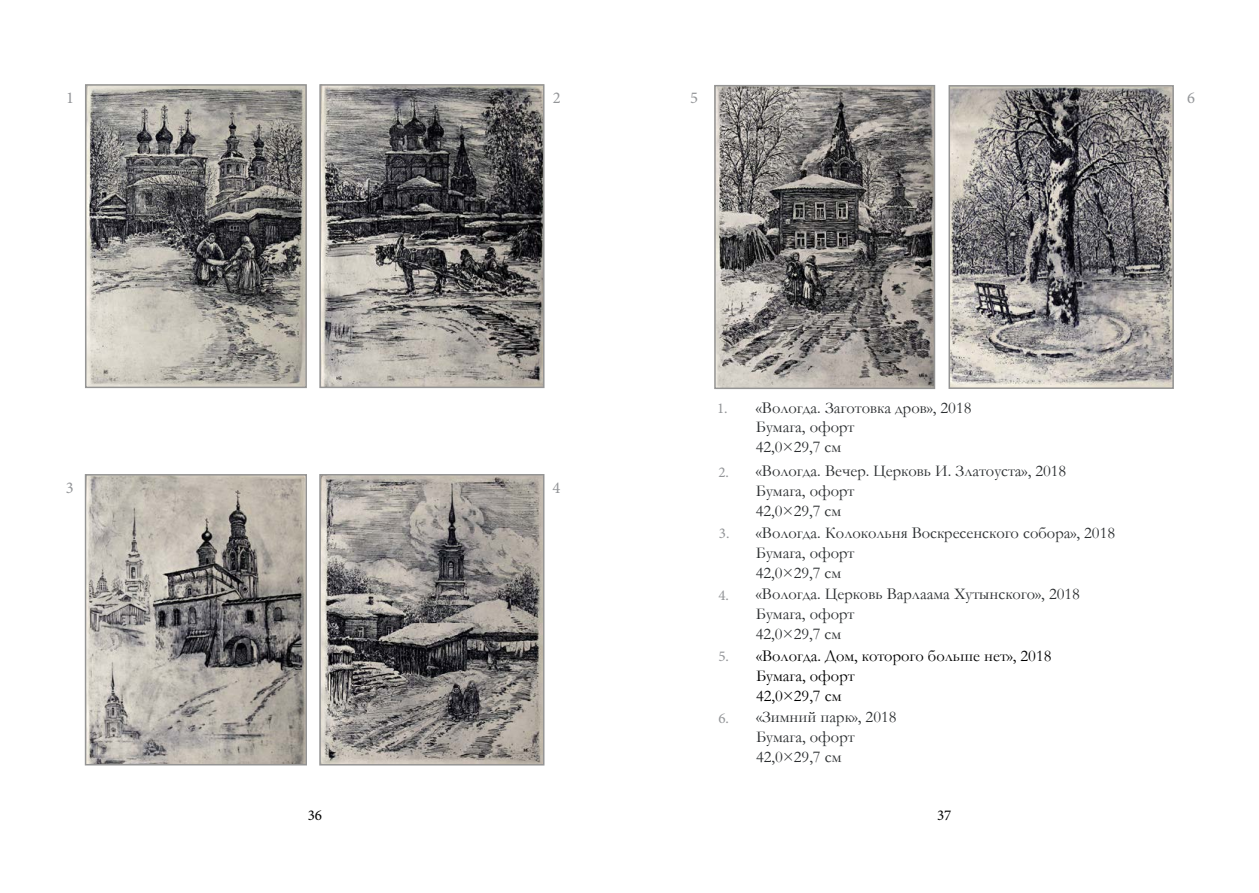
<style>
.page{position:relative;width:1259px;height:893px;background:#fff}
.page>*{position:absolute;margin:0;border:0;box-sizing:border-box;transform-origin:0 0}
.t1{font:16.5px/19.8px "Garamond";color:#2a2d2f}
.t2{font:16.5px/19.8px "Garamond";color:#000}
.t3{font:16.5px "Minion Pro";color:#939598}
.t4{font:15px "Minion Pro";color:#939598}
.t5{font:15px "Minion Pro";color:#000}
</style>
<div class="page">
<img style="left:88px;top:87px;width:216px;height:298px">
<div style="left:85px;top:84px;width:222px;height:304px;border:2px solid #949494"></div>
<img style="left:322px;top:87px;width:219px;height:298px">
<div style="left:319px;top:84px;width:225px;height:304px;border:2px solid #949494"></div>
<img style="left:88px;top:477px;width:216px;height:285px">
<div style="left:85px;top:474px;width:222px;height:291px;border:2px solid #949494"></div>
<img style="left:322px;top:477px;width:219px;height:285px">
<div style="left:319px;top:474px;width:225px;height:291px;border:2px solid #949494"></div>
<img style="left:717px;top:88px;width:215px;height:298px">
<div style="left:714px;top:85px;width:221px;height:304px;border:2px solid #949494"></div>
<img style="left:951px;top:88px;width:219px;height:298px">
<div style="left:948px;top:85px;width:225px;height:304px;border:2px solid #949494"></div>
<p class="t3" style="left:66px;top:87px;width:9px">1</p>
<p class="t3" style="left:66px;top:477px;width:9px">3</p>
<p class="t3" style="left:553px;top:87px;width:9px">2</p>
<p class="t3" style="left:552px;top:476px;width:9px">4</p>
<p class="t3" style="left:690px;top:87px;width:9px">5</p>
<p class="t3" style="left:1187px;top:87px;width:9px">6</p>
<p class="t4" style="left:717px;top:398px;width:12px">1.</p>
<p class="t4" style="left:718px;top:462px;width:12px">2.</p>
<p class="t4" style="left:719px;top:523px;width:12px">3.</p>
<p class="t4" style="left:718px;top:585px;width:12px">4.</p>
<p class="t4" style="left:718px;top:646px;width:12px">5.</p>
<p class="t4" style="left:718px;top:708px;width:12px">6.</p>
<p class="t1" style="left:756px;top:397px;width:217px">«Вологда. Заготовка дров», 2018<br>Бумага, офорт<br>42,0×29,7 см</p>
<p class="t1" style="left:756px;top:461px;width:312px">«Вологда. Вечер. Церковь И. Златоуста», 2018<br>Бумага, офорт<br>42,0×29,7 см</p>
<p class="t1" style="left:756px;top:522px;width:361px">«Вологда. Колокольня Воскресенского собора», 2018<br>Бумага, офорт<br>42,0×29,7 см</p>
<p class="t1" style="left:756px;top:584px;width:326px">«Вологда. Церковь Варлаама Хутынского», 2018<br>Бумага, офорт<br>42,0×29,7 см</p>
<p class="t2" style="left:756px;top:645px;width:297px">«Вологда. Дом, которого больше нет», 2018<br>Бумага, офорт<br>42,0×29,7 см</p>
<p class="t1" style="left:756px;top:707px;width:142px">«Зимний парк», 2018<br>Бумага, офорт<br>42,0×29,7 см</p>
<p class="t5" style="left:308px;top:805px;width:16px">36</p>
<p class="t5" style="left:937px;top:805px;width:16px">37</p>
</div>
